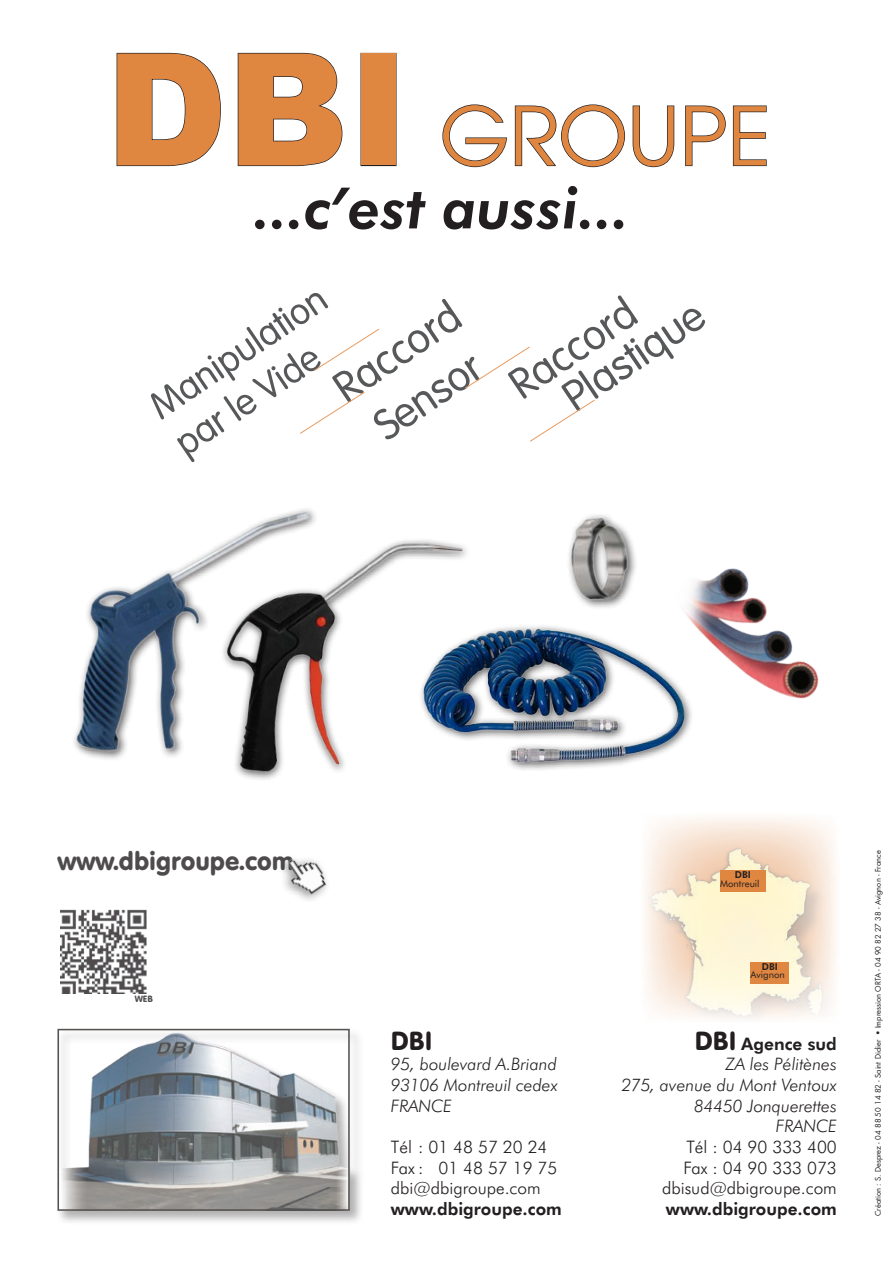
<style>
.page{position:relative;width:893px;height:1263px;background:#fff}
.page>*{position:absolute;margin:0;border:0;box-sizing:border-box;transform-origin:0 0}
.t1{font:88.8px "Avant Garde Gothic Itc T";color:#df8641}
.t2{font:italic 800 57px "Futura BT";color:#231f20}
.t3{font:42.45px "VAG Rounded Lt";color:#57585a}
.t4{font:37.2px/44.7px "VAG Rounded Lt";color:#57585a}
.t5{font:25.8px "VAG Rounded BT";color:#231f20}
.t6{font:25.2px "VAG Rounded BT";color:#231f20}
.t7{font:italic 300 17.25px/20.7px "Futura BT";color:#231f20;text-align:right}
.t8{font:300 17.25px/20.7px "Futura BT";color:#231f20;text-align:right}
.t9{font:800 17.25px "Futura BT";color:#231f20}
.t10{font:9.6px "Futura BT";color:#231f20}
.t11{font:800 9.6px "Futura BT";color:#231f20}
.t12{font:9px "VAG Rounded BT";color:#231f20}
.t13{font:7.5px "Futura";color:#231f20}
.s1{font-family:"Arial";font-weight:900;font-size:156.15px}
.s2{font-family:"VAG Rounded BT";font-weight:400;font-style:normal;font-size:25.8px}
.s3{font-weight:800;font-style:normal}
</style>
<div class="page">
<svg style="left:651px;top:818px;width:183px;height:33px;fill:#fbf2ea"></svg>
<div style="left:649px;top:851px;width:191px;height:171px;background:#fdfaf7"></div>
<img style="left:645px;top:835px;width:187px;height:181px">
<div style="left:720px;top:870px;width:46px;height:22px;background:#df8641"></div>
<div style="left:750px;top:962px;width:39px;height:21px;background:#df8641"></div>
<img style="left:60px;top:909px;width:87px;height:84px">
<img style="left:281px;top:858px;width:46px;height:42px">
<svg style="left:116px;top:52px;width:105px;height:115px"></svg>
<svg style="left:237px;top:52px;width:106px;height:115px"></svg>
<div style="left:360px;top:53px;width:36px;height:113px;border:1px solid #231f20"></div>
<svg style="left:442px;top:104px;width:65px;height:64px"></svg>
<svg style="left:514px;top:104px;width:111px;height:64px"></svg>
<svg style="left:632px;top:105px;width:43px;height:63px"></svg>
<svg style="left:685px;top:105px;width:41px;height:62px"></svg>
<svg style="left:732px;top:105px;width:35px;height:62px"></svg>
<div style="left:56px;top:1027px;width:308px;height:198px;background:#231f20;opacity:.5"></div>
<img style="left:60px;top:1032px;width:287px;height:176px">
<img style="left:472px;top:626px;width:214px;height:144px">
<img style="left:74px;top:509px;width:240px;height:248px">
<img style="left:205px;top:513px;width:267px;height:267px">
<svg style="left:314px;top:328px;width:66px;height:43px"></svg>
<svg style="left:300px;top:392px;width:65px;height:42px"></svg>
<svg style="left:465px;top:346px;width:65px;height:43px"></svg>
<svg style="left:530px;top:399px;width:65px;height:43px"></svg>
<div style="left:566px;top:512px;width:72px;height:98px;background:#231f20;opacity:.75"></div>
<img style="left:566px;top:512px;width:69px;height:93px">
<img style="left:660px;top:568px;width:159px;height:165px">
<h1 class="t1" style="left:105px;top:84px;width:666px"><span class="s1">DBI</span> GROUPE</h1>
<h2 class="t2" style="left:254px;top:173px;width:377px">...c’est aussi...</h2>
<h3 class="t4" style="left:141px;top:391px;width:206px;rotate:-34deg">Manipulation par le Vide</h3>
<h3 class="t3" style="left:500px;top:368px;width:145px;rotate:-34deg">Raccord</h3>
<h3 class="t3" style="left:324px;top:371px;width:145px;rotate:-34deg">Raccord</h3>
<h3 class="t3" style="left:554px;top:380px;width:162px;rotate:-34deg">Plastique</h3>
<h3 class="t3" style="left:365px;top:409px;width:121px;rotate:-34deg">Sensor</h3>
<h3 class="t6" style="left:57px;top:844px;width:238px">www.dbigroupe.com</h3>
<p class="t12" style="left:135px;top:993px;width:20px">WEB</p>
<h3 class="t5" style="left:391px;top:1024px;width:43px">DBI</h3>
<p class="t7" style="left:391px;top:1054px;width:168px;text-align:justify">95, boulevard A.Briand 93106 Montreuil cedex FRANCE</p>
<p class="t8" style="left:391px;top:1136px;width:168px;text-align:left">Tél : 01 48 57 20 24<br>Fax : 01 48 57 19 75 dbi@dbigroupe.com</p>
<p class="t9" style="left:391px;top:1198px;width:172px">www.dbigroupe.com</p>
<p class="t11" style="left:735px;top:869px;width:18px">DBI</p>
<p class="t10" style="left:720px;top:877px;width:41px">Montreuil</p>
<p class="t11" style="left:762px;top:960px;width:18px">DBI</p>
<p class="t10" style="left:750px;top:969px;width:36px">Avignon</p>
<p class="t7" style="left:621px;top:1033px;width:217px"><span class="s2">DBI</span> <span class="s3">Agence sud<br></span>ZA les Pélitènes<br>275, avenue du Mont Ventoux<br>84450 Jonquerettes<br>FRANCE</p>
<p class="t8" style="left:662px;top:1136px;width:176px">Tél : 04 90 333 400<br>Fax : 04 90 333 073 dbisud@dbigroupe.com</p>
<p class="t9" style="left:666px;top:1198px;width:172px">www.dbigroupe.com</p>
<p class="t13" style="left:873px;top:1216px;width:367px;rotate:-90deg">Création : S. Desprez - 04 88 50 14 82 - Saint Didier • Impression ORTA - 04 90 82 27 38 - Avignon - France</p>
</div>
